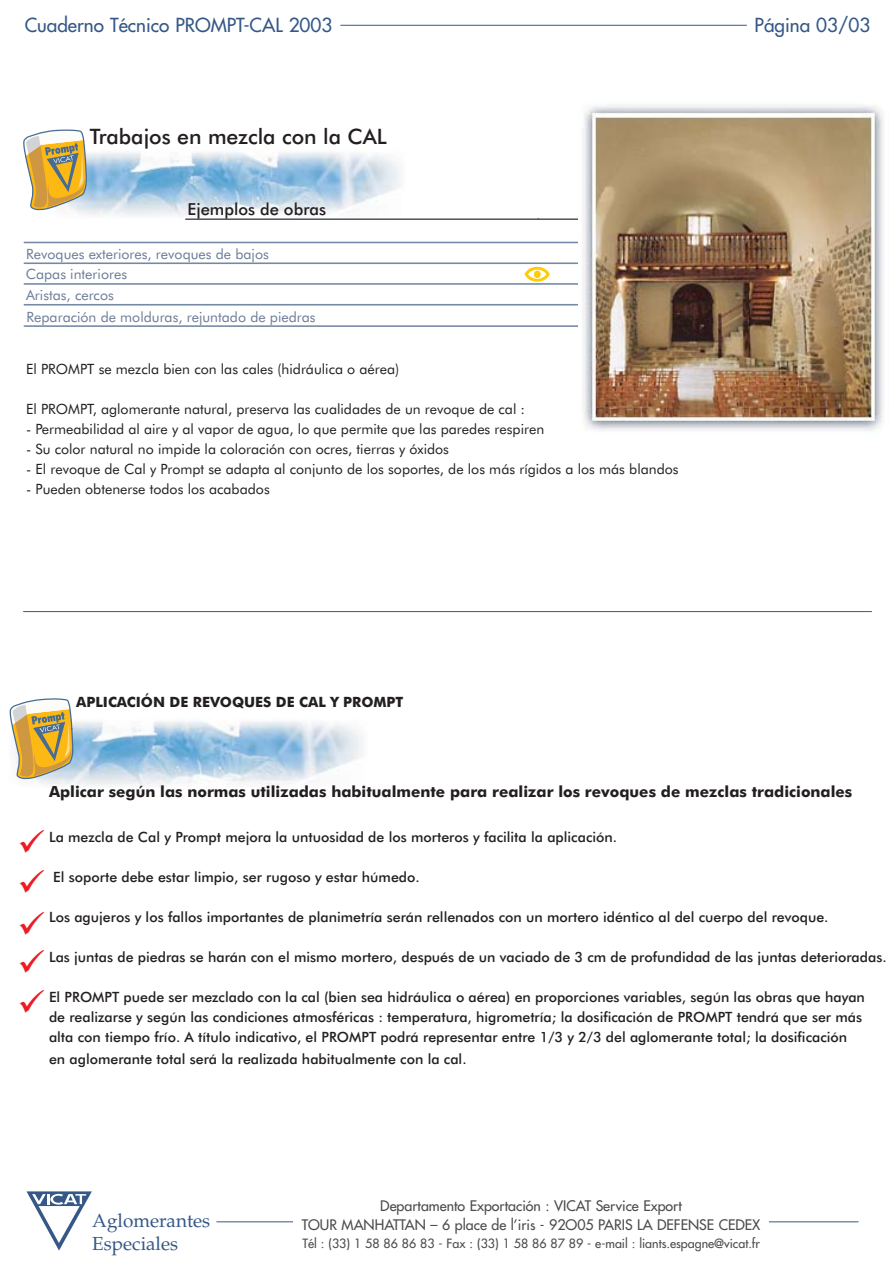
<style>
.page{position:relative;width:893px;height:1263px;background:#fff}
.page>*{position:absolute;margin:0;border:0;box-sizing:border-box;transform-origin:0 0}
.t1{font:500 21.3px "Futura BT";color:#231f20}
.t2{font:18.9px "Futura";color:#355887}
.t3{font:18.9px/23.1px "Palatino";color:#355887}
.t4{font:500 16.5px "Futura BT";color:#231f20}
.t5{font:700 15.3px "Futura BT";color:#231f20}
.t6{font:500 14.1px/20.5px "Futura BT";color:#231f20}
.t7{font:14.1px "Futura BT";color:#231f20}
.t8{font:14.1px/20.7px "Futura BT";color:#6a7c97}
.t9{font:14.1px/19.4px "Futura";color:#4c4c4e;text-align:center}
.t10{font:700 14.1px "Futura BT";color:#231f20}
.t11{font:12.45px "Futura";color:#4c4c4e}
</style>
<div class="page">
<img style="left:23px;top:720px;width:339px;height:66px">
<svg style="left:10px;top:698px;width:63px;height:81px"></svg>
<img style="left:66px;top:151px;width:334px;height:65px">
<svg style="left:524px;top:267px;width:26px;height:15px"></svg>
<hr style="left:24px;top:242px;width:863px;height:1px;background:#7489a4">
<hr style="left:24px;top:262px;width:863px;height:2px;background:#7489a4">
<hr style="left:24px;top:283px;width:863px;height:2px;background:#7489a4">
<hr style="left:24px;top:304px;width:863px;height:2px;background:#7489a4">
<hr style="left:24px;top:325px;width:863px;height:2px;background:#7489a4">
<hr style="left:186px;top:218px;width:352px;height:2px;background:#58595b">
<hr style="left:538px;top:218px;width:47px;height:2px;background:#58595b">
<svg style="left:23px;top:129px;width:64px;height:82px"></svg>
<img style="left:579px;top:105px;width:308px;height:326px">
<hr style="left:340px;top:25px;width:406px;height:1px;background:#355887">
<hr style="left:23px;top:611px;width:848px;height:1px;background:#355887">
<svg style="left:27px;top:1191px;width:65px;height:60px"></svg>
<hr style="left:216px;top:1221px;width:642px;height:1px;background:#355887">
<div style="left:293px;top:1197px;width:475px;height:66px;background:#fff"></div>
<h2 class="t2" style="left:25px;top:15px;width:309px">Cuaderno Técnico PROMPT-CAL 2003</h2>
<h2 class="t2" style="left:754px;top:15px;width:117px">Página 03/03</h2>
<h1 class="t1" style="left:90px;top:128px;width:299px">Trabajos en mezcla con la CAL</h1>
<p class="t4" style="left:188px;top:201px;width:140px">Ejemplos de obras</p>
<p class="t8" style="left:26px;top:244px;width:244px">Revoques exteriores, revoques de bajos<br>Capas interiores<br>Aristas, cercos</p>
<p class="t8" style="left:27px;top:307px;width:290px">Reparación de molduras, rejuntado de piedras</p>
<p class="t7" style="left:26px;top:362px;width:375px">El PROMPT se mezcla bien con las cales (hidráulica o aérea)</p>
<p class="t7" style="left:26px;top:403px;width:500px">El PROMPT, aglomerante natural, preserva las cualidades de un revoque de cal :</p>
<p class="t7" style="left:26px;top:423px;width:519px">- Permeabilidad al aire y al vapor de agua, lo que permite que las paredes respiren</p>
<p class="t7" style="left:26px;top:443px;width:424px">- Su color natural no impide la coloración con ocres, tierras y óxidos</p>
<p class="t7" style="left:26px;top:463px;width:654px">- El revoque de Cal y Prompt se adapta al conjunto de los soportes, de los más rígidos a los más blandos</p>
<p class="t7" style="left:26px;top:483px;width:245px">- Pueden obtenerse todos los acabados</p>
<p class="t10" style="left:76px;top:696px;width:329px">APLICACIÓN DE REVOQUES DE CAL Y PROMPT</p>
<p class="t5" style="left:49px;top:784px;width:804px">Aplicar según las normas utilizadas habitualmente para realizar los revoques de mezclas tradicionales</p>
<p class="t6" style="left:49px;top:828px;width:569px">La mezcla de Cal y Prompt mejora la untuosidad de los morteros y facilita la aplicación.</p>
<p class="t6" style="left:53px;top:868px;width:368px">El soporte debe estar limpio, ser rugoso y estar húmedo.</p>
<p class="t6" style="left:49px;top:908px;width:781px">Los agujeros y los fallos importantes de planimetría serán rellenados con un mortero idéntico al del cuerpo del revoque.</p>
<p class="t6" style="left:49px;top:948px;width:839px">Las juntas de piedras se harán con el mismo mortero, después de un vaciado de 3 cm de profundidad de las juntas deterioradas.</p>
<p class="t6" style="left:49px;top:988px;width:817px">El PROMPT puede ser mezclado con la cal (bien sea hidráulica o aérea) en proporciones variables, según las obras que hayan de realizarse y según las condiciones atmosféricas : temperatura, higrometría; la dosificación de PROMPT tendrá que ser más alta con tiempo frío. A título indicativo, el PROMPT podrá representar entre 1/3 y 2/3 del aglomerante total; la dosificación en aglomerante total será la realizada habitualmente con la cal.</p>
<h2 class="t3" style="left:92px;top:1211px;width:119px">Aglomerantes<br>Especiales</h2>
<p class="t9" style="left:302px;top:1197px;width:460px">Departamento Exportación : VICAT Service Export<br>TOUR MANHATTAN – 6 place de l’iris - 92O05 PARIS LA DEFENSE CEDEX</p>
<p class="t11" style="left:302px;top:1237px;width:459px">Tél : (33) 1 58 86 86 83 - Fax : (33) 1 58 86 87 89 - e-mail : liants.espagne@vicat.fr</p>
</div>
